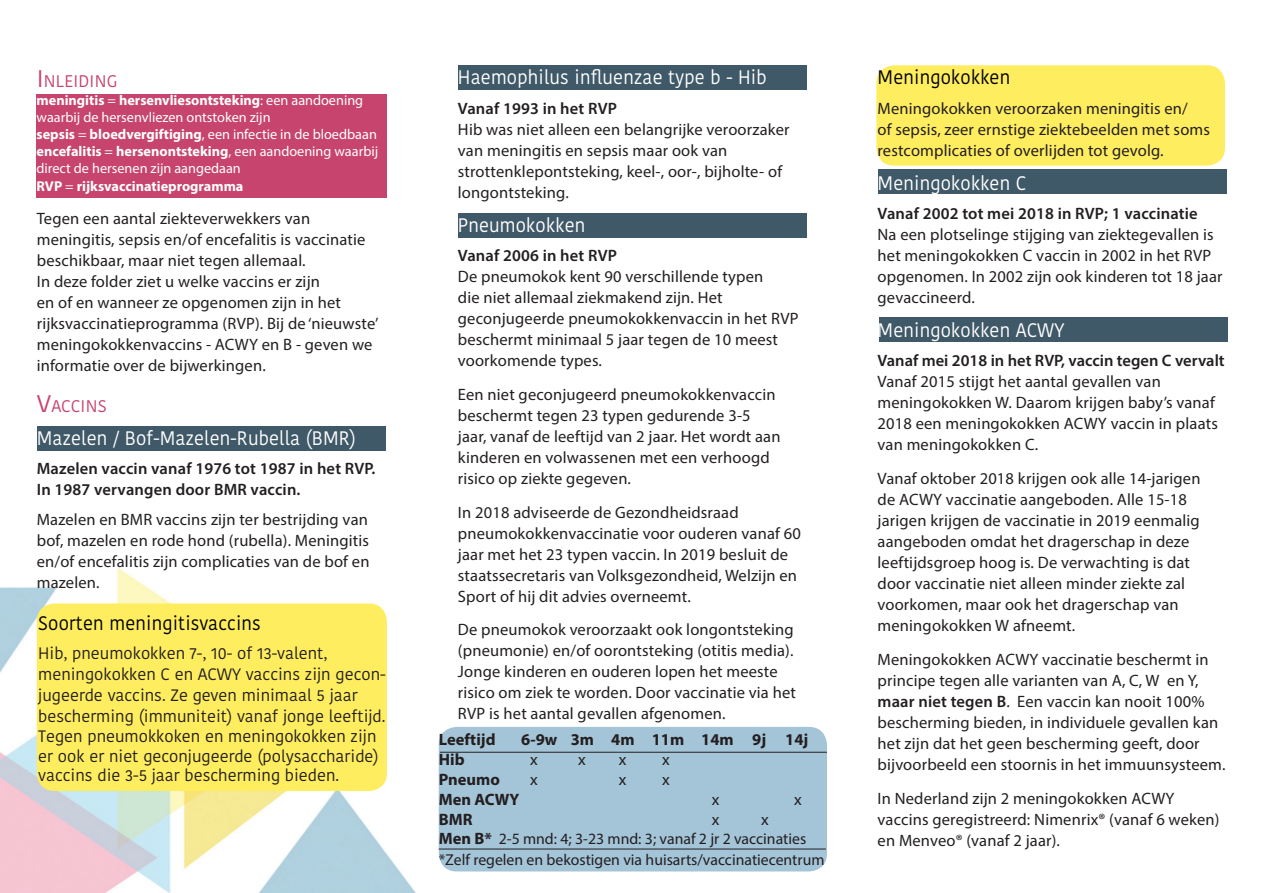
<style>
.page{position:relative;width:1263px;height:893px;background:#fff}
.page>*{position:absolute;margin:0;border:0;box-sizing:border-box;transform-origin:0 0}
.subsubkop{font:19.5px "Kohinoor Devanagari";letter-spacing:.01em;color:#fff;scale:.94 1}
.subsubkop-2{font:19.5px "Kohinoor Devanagari";letter-spacing:.01em;color:#000;scale:.94 1}
.Kop{font:16.8px "Kohinoor Devanagari";letter-spacing:.015em;color:#c6446d}
.basis{font:16.5px/21px "Myriad Pro";letter-spacing:.01em;color:#231f20}
.Kop-2{font:16.5px/21px "Myriad Pro";letter-spacing:.01em;color:#231f20}
.t1{font:16.5px/21px "Kohinoor Devanagari";color:#231f20}
.mediumkop{font:16.5px/21px "Myriad Pro";letter-spacing:.01em;color:#231f20}
.subsubkop-3{font:600 16.5px/21px "Myriad Pro";letter-spacing:.01em;color:#231f20}
.t2{font:700 16.5px "Myriad Pro";color:#231f20}
.t3{font:15.75px "Myriad Pro";color:#231f20}
.t4{font:14.25px/17.1px "Myriad Pro";color:#fff}
.t5{font:700 14.25px "Myriad Pro";color:#fff}
.s1{font-weight:600}
.s2{font-size:24px}
.s3{font-weight:700}
.s4{font-weight:400}
.s5{font-weight:700;font-size:16.5px}
</style>
<div class="page">
<img style="left:0;top:567px;width:416px;height:326px">
<div style="left:439px;top:727px;width:388px;height:144px;background:#a4c4d8;border-radius:18px"></div>
<div style="left:879px;top:317px;width:349px;height:25px;background:#405968"></div>
<div style="left:878px;top:169px;width:349px;height:25px;background:#405968"></div>
<div style="left:458px;top:213px;width:349px;height:25px;background:#405968"></div>
<div style="left:458px;top:66px;width:349px;height:24px;background:#405968"></div>
<div style="left:37px;top:426px;width:349px;height:25px;background:#405968"></div>
<div style="left:876px;top:65px;width:349px;height:101px;background:#ffed60;border-radius:18px"></div>
<div style="left:37px;top:603px;width:350px;height:188px;background:#ffed60;border-radius:18px"></div>
<div style="left:37px;top:94px;width:350px;height:104px;background:#c6446d"></div>
<hr style="left:440px;top:752px;width:387px;height:1px;background:#231f20">
<hr style="left:439px;top:849px;width:387px;height:1px;background:#231f20">
<p class="subsubkop" style="left:458px;top:66px;width:330px">Haemophilus influenzae type b - Hib</p>
<p class="basis" style="left:458px;top:97px;width:333px"><span class="s1">Vanaf 1993 in het RVP<br></span>Hib was niet alleen een belangrijke veroorzaker van meningitis en sepsis maar ook van strottenklepontsteking, keel-, oor-, bijholte- of longontsteking.</p>
<p class="subsubkop" style="left:458px;top:213px;width:137px">Pneumokokken</p>
<p class="basis" style="left:458px;top:245px;width:342px"><span class="s1">Vanaf 2006 in het RVP<br></span>De pneumokok kent 90 verschillende typen<br>die niet allemaal ziekmakend zijn. Het geconjugeerde pneumokokkenvaccin in het RVP beschermt minimaal 5 jaar tegen de 10 meest voorkomende types.</p>
<p class="basis" style="left:458px;top:383px;width:324px">Een niet geconjugeerd pneumokokkenvaccin beschermt tegen 23 typen gedurende 3-5 jaar, vanaf de leeftijd van 2 jaar. Het wordt aan kinderen en volwassenen met een verhoogd risico op ziekte gegeven.</p>
<p class="basis" style="left:458px;top:501px;width:344px">In 2018 adviseerde de Gezondheidsraad pneumokokkenvaccinatie voor ouderen vanaf 60 jaar met het 23 typen vaccin. In 2019 besluit de staatssecretaris van Volksgezondheid, Welzijn en Sport of hij dit advies overneemt.</p>
<p class="basis" style="left:458px;top:619px;width:339px">De pneumokok veroorzaakt ook longontsteking (pneumonie) en/of oorontsteking (otitis media).<br>Jonge kinderen en ouderen lopen het meeste risico om ziek te worden. Door vaccinatie via het RVP is het aantal gevallen afgenomen.</p>
<p class="Kop" style="left:37px;top:72px;width:82px"><span class="s2">I</span>NLEIDING</p>
<p class="t4" style="left:37px;top:92px;width:328px"><span class="s3">meningitis</span> = <span class="s3">hersenvliesontsteking</span>: een aandoening waarbij de hersenvliezen ontstoken zijn</p>
<p class="t4" style="left:37px;top:126px;width:342px"><span class="s3">sepsis</span> = <span class="s3">bloedvergiftiging</span>, een infectie in de bloedbaan</p>
<p class="t4" style="left:37px;top:143px;width:343px"><span class="s3">encefalitis</span> = <span class="s3">hersenontsteking</span>, een aandoening waarbij direct de hersenen zijn aangedaan</p>
<p class="t5" style="left:37px;top:176px;width:208px">RVP <span class="s4">=</span> rijksvaccinatieprogramma</p>
<p class="Kop-2" style="left:37px;top:208px;width:343px">Tegen een aantal ziekteverwekkers van meningitis, sepsis en/of encefalitis is vaccinatie beschikbaar, maar niet tegen allemaal.<br>In deze folder ziet u welke vaccins er zijn<br>en of en wanneer ze opgenomen zijn in het rijksvaccinatieprogramma (RVP). Bij de ‘nieuwste’ meningokokkenvaccins - ACWY en B - geven we informatie over de bijwerkingen.</p>
<p class="Kop" style="left:37px;top:396px;width:71px"><span class="s2">V</span>ACCI NS</p>
<p class="subsubkop" style="left:37px;top:427px;width:341px">Mazelen / Bof-Mazelen-Rubella (BMR)</p>
<p class="subsubkop-3" style="left:37px;top:458px;width:340px">Mazelen vaccin vanaf 1976 tot 1987 in het RVP.<br>In 1987 vervangen door BMR vaccin.</p>
<p class="basis" style="left:37px;top:508px;width:334px;text-align:justify">Mazelen en BMR vaccins zijn ter bestrijding van bof, mazelen en rode hond (rubella). Meningitis en/of encefalitis zijn complicaties van de bof en mazelen.</p>
<p class="subsubkop-2" style="left:38px;top:611px;width:238px">Soorten meningitisvaccins</p>
<p class="t1" style="left:38px;top:643px;width:291px">Hib, pneumokokken 7-, 10- of 13-valent,</p>
<p class="t1" style="left:38px;top:664px;width:349px">meningokokken C en ACWY vaccins zijn gecon&shy;jugeerde vaccins. Ze geven minimaal 5 jaar bescherming (immuniteit) vanaf jonge leeftijd.</p>
<p class="t1" style="left:38px;top:726px;width:342px;line-height:19.8px">Tegen pneumokkoken en meningokokken zijn er ook er niet geconjugeerde (polysaccharide) vaccins die 3-5 jaar bescherming bieden.</p>
<p class="t2" style="left:439px;top:729px;width:58px">Leeftijd</p>
<p class="t2" style="left:521px;top:729px;width:289px">6-9w 3m 4m 11m 14m 9j 14j</p>
<p class="t2" style="left:439px;top:749px;width:27px">Hib</p>
<p class="Kop-2" style="left:530px;top:749px;width:9px">x</p>
<p class="Kop-2" style="left:578px;top:749px;width:9px">x</p>
<p class="Kop-2" style="left:619px;top:749px;width:9px">x</p>
<p class="Kop-2" style="left:662px;top:749px;width:9px">x</p>
<p class="t2" style="left:439px;top:769px;width:63px">Pneumo</p>
<p class="Kop-2" style="left:530px;top:769px;width:9px">x</p>
<p class="Kop-2" style="left:619px;top:769px;width:9px">x</p>
<p class="Kop-2" style="left:662px;top:769px;width:9px">x</p>
<p class="t2" style="left:439px;top:788px;width:82px">Men ACWY</p>
<p class="Kop-2" style="left:712px;top:788px;width:9px">x</p>
<p class="Kop-2" style="left:794px;top:788px;width:9px">x</p>
<p class="t2" style="left:439px;top:808px;width:35px">BMR</p>
<p class="Kop-2" style="left:712px;top:808px;width:9px">x</p>
<p class="Kop-2" style="left:761px;top:808px;width:9px">x</p>
<p class="t3" style="left:439px;top:829px;width:369px"><span class="s5">Men B*</span> 2-5 mnd: 4; 3-23 mnd: 3; vanaf 2 jr 2 vaccinaties</p>
<p class="t3" style="left:439px;top:850px;width:387px">*Zelf regelen en bekostigen via huisarts/vaccinatiecentrum</p>
<p class="subsubkop-2" style="left:877px;top:66px;width:143px">Meningokokken</p>
<p class="basis" style="left:877px;top:97px;width:334px">Meningokokken veroorzaken meningitis en/<br>of sepsis, zeer ernstige ziektebeelden met soms restcomplicaties of overlijden tot gevolg.</p>
<p class="subsubkop" style="left:877px;top:171px;width:160px">Meningokokken C</p>
<p class="basis" style="left:877px;top:203px;width:346px"><span class="s1">Vanaf 2002 tot mei 2018 in RVP; 1 vaccinatie<br></span>Na een plotselinge stijging van ziektegevallen is het meningokokken C vaccin in 2002 in het RVP opgenomen. In 2002 zijn ook kinderen tot 18 jaar gevaccineerd.</p>
<p class="subsubkop" style="left:877px;top:319px;width:200px">Meningokokken ACWY</p>
<p class="basis" style="left:877px;top:350px;width:349px"><span class="s1">Vanaf mei 2018 in het RVP, vaccin tegen C vervalt </span>Vanaf 2015 stijgt het aantal gevallen van meningokokken W. Daarom krijgen baby’s vanaf 2018 een meningokokken ACWY vaccin in plaats van meningokokken C.</p>
<p class="basis" style="left:877px;top:468px;width:324px">Vanaf oktober 2018 krijgen ook alle 14-jarigen de ACWY vaccinatie aangeboden. Alle 15-18 jarigen krijgen de vaccinatie in 2019 eenmalig aangeboden omdat het dragerschap in deze leeftijdsgroep hoog is. De verwachting is dat door vaccinatie niet alleen minder ziekte zal voorkomen, maar ook het dragerschap van meningokokken W afneemt.</p>
<p class="basis" style="left:877px;top:648px;width:349px">Meningokokken ACWY vaccinatie beschermt in principe tegen alle varianten van A, C, W en Y, <span class="s1">maar niet tegen B</span>. Een vaccin kan nooit 100% bescherming bieden, in individuele gevallen kan het zijn dat het geen bescherming geeft, door bijvoorbeeld een stoornis in het immuunsysteem.</p>
<p class="mediumkop" style="left:877px;top:787px;width:343px">In Nederland zijn 2 meningokokken ACWY vaccins geregistreerd: Nimenrix® (vanaf 6 weken) en Menveo® (vanaf 2 jaar).</p>
</div>
